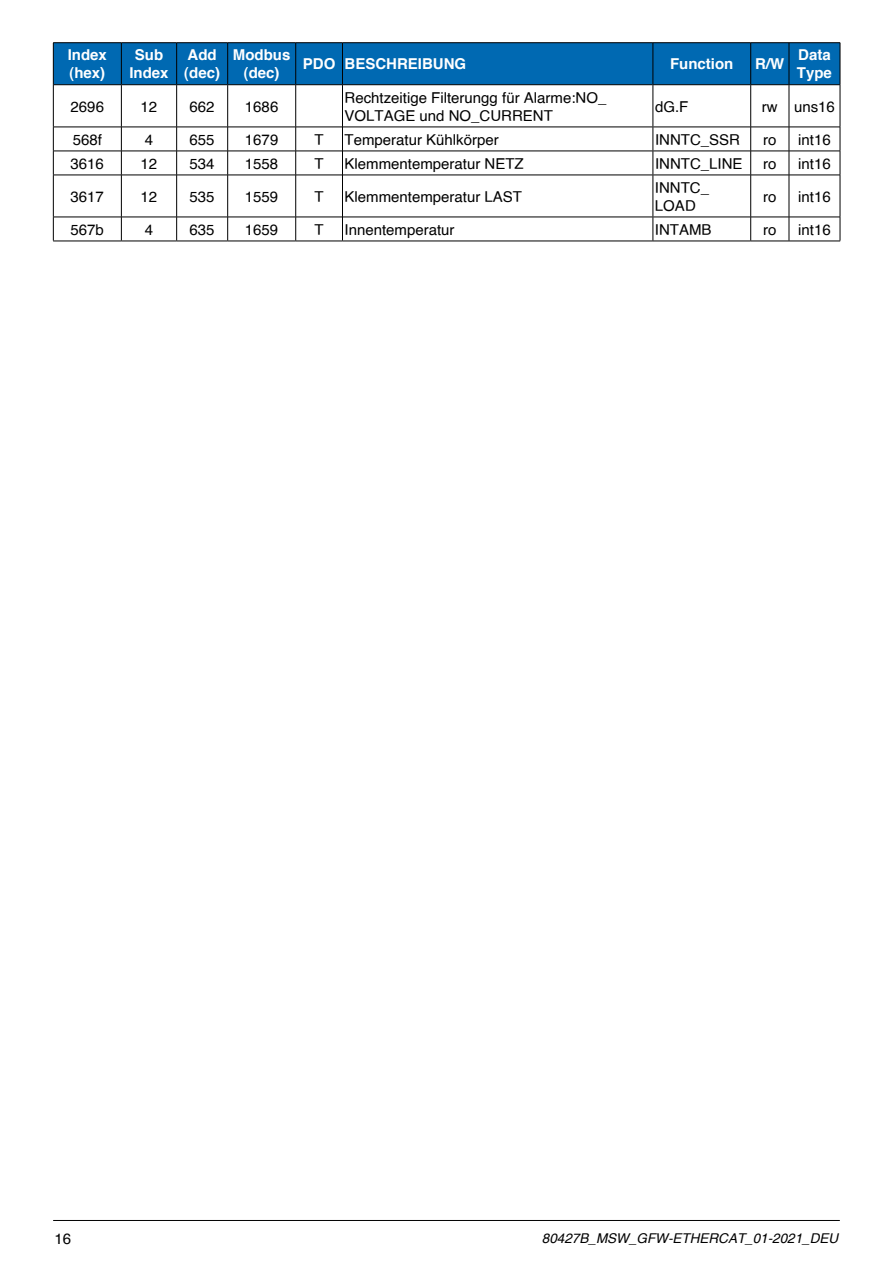
<style>
.page{position:relative;width:893px;height:1263px;background:#fff}
.page>*{position:absolute;margin:0;border:0;box-sizing:border-box;transform-origin:0 0}
.t1{font:15px/18px "Helvetica";color:#000}
.t2{font:700 15px/18px "Helvetica";color:#fff}
.t3{font:italic 13.5px "Helvetica";color:#000}
</style>
<div class="page">
<hr style="left:53px;top:1220px;width:787px;height:1px;background:#000">
<div style="left:54px;top:43px;width:786px;height:41px;background:#0069b2"></div>
<hr style="left:176px;top:43px;width:1px;height:41px;background:#000">
<hr style="left:227px;top:43px;width:1px;height:41px;background:#000">
<hr style="left:295px;top:43px;width:1px;height:41px;background:#000">
<hr style="left:750px;top:43px;width:1px;height:41px;background:#000">
<hr style="left:789px;top:43px;width:1px;height:41px;background:#000">
<hr style="left:176px;top:85px;width:1px;height:42px;background:#000">
<hr style="left:227px;top:85px;width:1px;height:42px;background:#000">
<hr style="left:295px;top:85px;width:1px;height:42px;background:#000">
<hr style="left:750px;top:85px;width:1px;height:42px;background:#000">
<hr style="left:789px;top:85px;width:1px;height:42px;background:#000">
<svg style="left:176px;top:128px;width:1px;height:47px"></svg>
<svg style="left:227px;top:128px;width:1px;height:47px"></svg>
<svg style="left:295px;top:128px;width:1px;height:47px"></svg>
<svg style="left:750px;top:128px;width:1px;height:47px"></svg>
<svg style="left:789px;top:128px;width:1px;height:47px"></svg>
<hr style="left:176px;top:175px;width:1px;height:42px;background:#000">
<hr style="left:227px;top:175px;width:1px;height:42px;background:#000">
<hr style="left:295px;top:175px;width:1px;height:42px;background:#000">
<hr style="left:750px;top:175px;width:1px;height:42px;background:#000">
<hr style="left:789px;top:175px;width:1px;height:42px;background:#000">
<svg style="left:176px;top:218px;width:1px;height:23px"></svg>
<svg style="left:227px;top:218px;width:1px;height:23px"></svg>
<svg style="left:295px;top:218px;width:1px;height:23px"></svg>
<svg style="left:750px;top:218px;width:1px;height:23px"></svg>
<svg style="left:789px;top:218px;width:1px;height:23px"></svg>
<hr style="left:121px;top:43px;width:1px;height:41px;background:#000">
<hr style="left:54px;top:84px;width:67px;height:1px;background:#000">
<hr style="left:121px;top:84px;width:56px;height:1px;background:#000">
<hr style="left:177px;top:84px;width:51px;height:1px;background:#000">
<hr style="left:228px;top:84px;width:68px;height:1px;background:#000">
<hr style="left:296px;top:84px;width:47px;height:1px;background:#000">
<hr style="left:652px;top:84px;width:99px;height:1px;background:#000">
<hr style="left:751px;top:84px;width:38px;height:1px;background:#000">
<hr style="left:789px;top:84px;width:51px;height:1px;background:#000">
<hr style="left:121px;top:85px;width:1px;height:42px;background:#000">
<svg style="left:121px;top:128px;width:1px;height:47px"></svg>
<hr style="left:121px;top:175px;width:1px;height:42px;background:#000">
<svg style="left:121px;top:218px;width:1px;height:23px"></svg>
<hr style="left:53px;top:127px;width:68px;height:1px;background:#000">
<hr style="left:121px;top:127px;width:56px;height:1px;background:#000">
<hr style="left:177px;top:127px;width:51px;height:1px;background:#000">
<hr style="left:228px;top:127px;width:68px;height:1px;background:#000">
<hr style="left:296px;top:127px;width:46px;height:1px;background:#000">
<hr style="left:653px;top:127px;width:98px;height:1px;background:#000">
<hr style="left:751px;top:127px;width:38px;height:1px;background:#000">
<hr style="left:789px;top:127px;width:51px;height:1px;background:#000">
<hr style="left:53px;top:151px;width:68px;height:1px;background:#000">
<hr style="left:121px;top:151px;width:56px;height:1px;background:#000">
<hr style="left:177px;top:151px;width:51px;height:1px;background:#000">
<hr style="left:228px;top:151px;width:68px;height:1px;background:#000">
<hr style="left:296px;top:151px;width:46px;height:1px;background:#000">
<hr style="left:653px;top:151px;width:98px;height:1px;background:#000">
<hr style="left:751px;top:151px;width:38px;height:1px;background:#000">
<hr style="left:789px;top:151px;width:51px;height:1px;background:#000">
<hr style="left:53px;top:175px;width:68px;height:1px;background:#000">
<hr style="left:121px;top:175px;width:56px;height:1px;background:#000">
<hr style="left:177px;top:175px;width:51px;height:1px;background:#000">
<hr style="left:228px;top:175px;width:68px;height:1px;background:#000">
<hr style="left:296px;top:175px;width:46px;height:1px;background:#000">
<hr style="left:653px;top:175px;width:98px;height:1px;background:#000">
<hr style="left:751px;top:175px;width:38px;height:1px;background:#000">
<hr style="left:789px;top:175px;width:51px;height:1px;background:#000">
<hr style="left:53px;top:217px;width:68px;height:1px;background:#000">
<hr style="left:121px;top:217px;width:56px;height:1px;background:#000">
<hr style="left:177px;top:217px;width:51px;height:1px;background:#000">
<hr style="left:228px;top:217px;width:68px;height:1px;background:#000">
<hr style="left:296px;top:217px;width:46px;height:1px;background:#000">
<hr style="left:653px;top:217px;width:98px;height:1px;background:#000">
<hr style="left:751px;top:217px;width:38px;height:1px;background:#000">
<hr style="left:789px;top:217px;width:51px;height:1px;background:#000">
<hr style="left:343px;top:127px;width:309px;height:1px;background:#000">
<hr style="left:343px;top:151px;width:309px;height:1px;background:#000">
<hr style="left:343px;top:175px;width:309px;height:1px;background:#000">
<hr style="left:343px;top:217px;width:309px;height:1px;background:#000">
<hr style="left:343px;top:84px;width:309px;height:1px;background:#000">
<hr style="left:342px;top:85px;width:1px;height:42px;background:#000">
<hr style="left:652px;top:85px;width:1px;height:42px;background:#000">
<svg style="left:342px;top:127px;width:1px;height:48px"></svg>
<svg style="left:652px;top:127px;width:1px;height:48px"></svg>
<hr style="left:342px;top:175px;width:1px;height:42px;background:#000">
<hr style="left:652px;top:175px;width:1px;height:42px;background:#000">
<svg style="left:342px;top:217px;width:1px;height:24px"></svg>
<svg style="left:652px;top:217px;width:1px;height:24px"></svg>
<hr style="left:342px;top:43px;width:1px;height:41px;background:#000">
<hr style="left:652px;top:43px;width:1px;height:41px;background:#000">
<hr style="left:53px;top:85px;width:1px;height:42px;background:#000">
<hr style="left:840px;top:85px;width:1px;height:42px;background:#000">
<svg style="left:53px;top:127px;width:1px;height:48px"></svg>
<svg style="left:840px;top:127px;width:1px;height:48px"></svg>
<hr style="left:53px;top:175px;width:1px;height:42px;background:#000">
<hr style="left:840px;top:175px;width:1px;height:42px;background:#000">
<svg style="left:53px;top:217px;width:1px;height:24px"></svg>
<svg style="left:840px;top:217px;width:1px;height:24px"></svg>
<hr style="left:53px;top:42px;width:68px;height:1px;background:#000">
<hr style="left:53px;top:43px;width:1px;height:42px;background:#000">
<hr style="left:121px;top:42px;width:56px;height:1px;background:#000">
<hr style="left:177px;top:42px;width:51px;height:1px;background:#000">
<hr style="left:228px;top:42px;width:68px;height:1px;background:#000">
<hr style="left:296px;top:42px;width:46px;height:1px;background:#000">
<hr style="left:342px;top:42px;width:311px;height:1px;background:#000">
<hr style="left:653px;top:42px;width:98px;height:1px;background:#000">
<hr style="left:751px;top:42px;width:38px;height:1px;background:#000">
<hr style="left:789px;top:42px;width:51px;height:1px;background:#000">
<hr style="left:840px;top:43px;width:1px;height:42px;background:#000">
<hr style="left:53px;top:241px;width:68px;height:1px;background:#000">
<hr style="left:121px;top:241px;width:56px;height:1px;background:#000">
<hr style="left:177px;top:241px;width:51px;height:1px;background:#000">
<hr style="left:228px;top:241px;width:68px;height:1px;background:#000">
<hr style="left:296px;top:241px;width:46px;height:1px;background:#000">
<hr style="left:342px;top:241px;width:311px;height:1px;background:#000">
<hr style="left:653px;top:241px;width:98px;height:1px;background:#000">
<hr style="left:751px;top:241px;width:38px;height:1px;background:#000">
<hr style="left:789px;top:241px;width:51px;height:1px;background:#000">
<p class="t2" style="left:68px;top:46px;width:41px">Index (hex)</p>
<p class="t2" style="left:129px;top:46px;width:41px;text-align:center">Sub<br>Index</p>
<p class="t2" style="left:184px;top:46px;width:37px">Add (dec)</p>
<p class="t2" style="left:233px;top:46px;width:59px;text-align:center">Modbus (dec)</p>
<p class="t2" style="left:303px;top:55px;width:165px">PDO BESCHREIBUNG</p>
<p class="t2" style="left:670px;top:55px;width:65px">Function</p>
<p class="t2" style="left:755px;top:55px;width:31px">R/W</p>
<p class="t2" style="left:797px;top:46px;width:37px">Data<br>Type</p>
<p class="t1" style="left:71px;top:98px;width:35px">2696</p>
<p class="t1" style="left:141px;top:98px;width:18px">12</p>
<p class="t1" style="left:190px;top:98px;width:27px">662</p>
<p class="t1" style="left:245px;top:98px;width:35px">1686</p>
<p class="t1" style="left:345px;top:89px;width:263px">Rechtzeitige Filterungg für Alarme:NO_<br>VOLTAGE und NO_CURRENT</p>
<p class="t1" style="left:655px;top:98px;width:35px">dG.F</p>
<p class="t1" style="left:762px;top:98px;width:74px">rw uns16</p>
<p class="t1" style="left:73px;top:131px;width:31px">568f</p>
<p class="t1" style="left:145px;top:131px;width:10px">4</p>
<p class="t1" style="left:190px;top:131px;width:27px">655</p>
<p class="t1" style="left:245px;top:131px;width:35px">1679</p>
<p class="t1" style="left:314px;top:131px;width:11px">T</p>
<p class="t1" style="left:345px;top:131px;width:156px">Temperatur Kühlkörper</p>
<p class="t1" style="left:655px;top:131px;width:87px">INNTC_SSR</p>
<p class="t1" style="left:763px;top:131px;width:15px">ro</p>
<p class="t1" style="left:798px;top:131px;width:34px">int16</p>
<p class="t1" style="left:71px;top:155px;width:35px">3616</p>
<p class="t1" style="left:141px;top:155px;width:18px">12</p>
<p class="t1" style="left:190px;top:155px;width:27px">534</p>
<p class="t1" style="left:245px;top:155px;width:35px">1558</p>
<p class="t1" style="left:314px;top:155px;width:11px">T</p>
<p class="t1" style="left:345px;top:155px;width:181px">Klemmentemperatur NETZ</p>
<p class="t1" style="left:655px;top:155px;width:89px">INNTC_LINE</p>
<p class="t1" style="left:763px;top:155px;width:15px">ro</p>
<p class="t1" style="left:798px;top:155px;width:34px">int16</p>
<p class="t1" style="left:71px;top:188px;width:35px">3617</p>
<p class="t1" style="left:141px;top:188px;width:18px">12</p>
<p class="t1" style="left:190px;top:188px;width:27px">535</p>
<p class="t1" style="left:245px;top:188px;width:35px">1559</p>
<p class="t1" style="left:314px;top:188px;width:11px">T</p>
<p class="t1" style="left:345px;top:188px;width:179px">Klemmentemperatur LAST</p>
<p class="t1" style="left:655px;top:179px;width:56px">INNTC_<br>LOAD</p>
<p class="t1" style="left:763px;top:188px;width:15px">ro</p>
<p class="t1" style="left:798px;top:188px;width:34px">int16</p>
<p class="t1" style="left:71px;top:221px;width:35px">567b</p>
<p class="t1" style="left:145px;top:221px;width:10px">4</p>
<p class="t1" style="left:190px;top:221px;width:27px">635</p>
<p class="t1" style="left:245px;top:221px;width:35px">1659</p>
<p class="t1" style="left:314px;top:221px;width:11px">T</p>
<p class="t1" style="left:345px;top:221px;width:112px">Innentemperatur</p>
<p class="t1" style="left:655px;top:221px;width:58px">INTAMB</p>
<p class="t1" style="left:763px;top:221px;width:15px">ro</p>
<p class="t1" style="left:798px;top:221px;width:34px">int16</p>
<p class="t1" style="left:55px;top:1230px;width:18px">16</p>
<p class="t3" style="left:542px;top:1231px;width:298px">80427B_MSW_GFW-ETHERCAT_01-2021_DEU</p>
</div>
